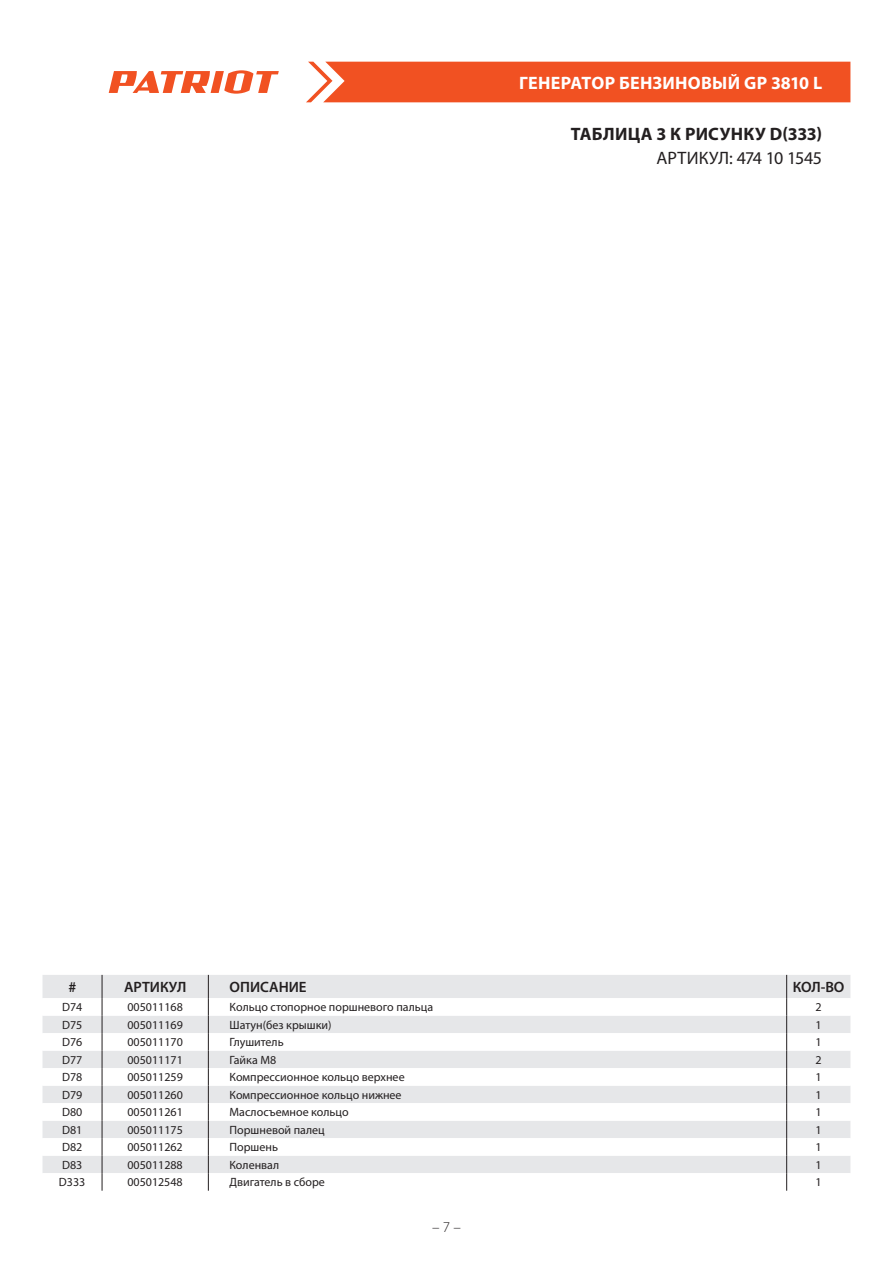
<style>
.page{position:relative;width:893px;height:1263px;background:#fff}
.page>*{position:absolute;margin:0;border:0;box-sizing:border-box;transform-origin:0 0}
.t1{font:700 18px "Myriad Pro";letter-spacing:.01em;color:#fff}
.t2{font:700 18px "Myriad Pro";letter-spacing:.015em;color:#231f20}
.t3{font:18px "Myriad Pro";letter-spacing:-.005em;color:#231f20}
.t4{font:600 15px "Myriad Pro";color:#231f20}
.t5{font:300 15px "Myriad Pro";color:#231f20}
.t6{font:12px "Myriad Pro";color:#231f20}
</style>
<div class="page">
<div style="left:306px;top:62px;width:544px;height:40px;background:#f15122"></div>
<svg style="left:109px;top:70px;width:170px;height:24px"></svg>
<div style="left:43px;top:975px;width:807px;height:23px;background:#e6e7e9"></div>
<svg style="left:43px;top:998px;width:807px;height:193px"></svg>
<svg style="left:102px;top:975px;width:1px;height:216px"></svg>
<svg style="left:208px;top:975px;width:1px;height:216px"></svg>
<svg style="left:786px;top:975px;width:1px;height:216px"></svg>
<h1 class="t1" style="left:519px;top:73px;width:305px">ГЕНЕРАТОР БЕНЗИНОВЫЙ GP 3810 L</h1>
<h1 class="t2" style="left:571px;top:124px;width:253px">ТАБЛИЦА 3 К РИСУНКУ D(333)</h1>
<h1 class="t3" style="left:656px;top:147px;width:167px">АРТИКУЛ: 474 10 1545</h1>
<p class="t4" style="left:68px;top:977px;width:9px">#</p>
<p class="t4" style="left:124px;top:977px;width:64px">АРТИКУЛ</p>
<p class="t4" style="left:230px;top:977px;width:78px">ОПИСАНИЕ</p>
<p class="t4" style="left:793px;top:977px;width:53px">КОЛ-ВО</p>
<p class="t6" style="left:62px;top:1000px;width:22px">D74</p>
<p class="t6" style="left:127px;top:1000px;width:57px">005011168</p>
<p class="t6" style="left:230px;top:1000px;width:205px">Кольцо стопорное поршневого пальца</p>
<p class="t6" style="left:815px;top:1000px;width:8px">2</p>
<p class="t6" style="left:62px;top:1017px;width:22px">D75</p>
<p class="t6" style="left:127px;top:1017px;width:57px">005011169</p>
<p class="t6" style="left:230px;top:1017px;width:103px">Шатун(без крышки)</p>
<p class="t6" style="left:815px;top:1017px;width:8px">1</p>
<p class="t6" style="left:62px;top:1035px;width:22px">D76</p>
<p class="t6" style="left:127px;top:1035px;width:57px">005011170</p>
<p class="t6" style="left:230px;top:1035px;width:56px">Глушитель</p>
<p class="t6" style="left:815px;top:1035px;width:8px">1</p>
<p class="t6" style="left:62px;top:1052px;width:22px">D77</p>
<p class="t6" style="left:127px;top:1052px;width:57px">005011171</p>
<p class="t6" style="left:230px;top:1052px;width:48px">Гайка М8</p>
<p class="t6" style="left:815px;top:1052px;width:8px">2</p>
<p class="t6" style="left:62px;top:1070px;width:22px">D78</p>
<p class="t6" style="left:127px;top:1070px;width:57px">005011259</p>
<p class="t6" style="left:230px;top:1070px;width:177px">Компрессионное кольцо верхнее</p>
<p class="t6" style="left:815px;top:1070px;width:8px">1</p>
<p class="t6" style="left:62px;top:1087px;width:22px">D79</p>
<p class="t6" style="left:127px;top:1087px;width:57px">005011260</p>
<p class="t6" style="left:230px;top:1087px;width:174px">Компрессионное кольцо нижнее</p>
<p class="t6" style="left:815px;top:1087px;width:8px">1</p>
<p class="t6" style="left:62px;top:1105px;width:22px">D80</p>
<p class="t6" style="left:127px;top:1105px;width:57px">005011261</p>
<p class="t6" style="left:230px;top:1105px;width:121px">Маслосъемное кольцо</p>
<p class="t6" style="left:815px;top:1105px;width:8px">1</p>
<p class="t6" style="left:62px;top:1122px;width:22px">D81</p>
<p class="t6" style="left:127px;top:1122px;width:57px">005011175</p>
<p class="t6" style="left:230px;top:1122px;width:97px">Поршневой палец</p>
<p class="t6" style="left:815px;top:1122px;width:8px">1</p>
<p class="t6" style="left:62px;top:1140px;width:22px">D82</p>
<p class="t6" style="left:127px;top:1140px;width:57px">005011262</p>
<p class="t6" style="left:230px;top:1140px;width:50px">Поршень</p>
<p class="t6" style="left:815px;top:1140px;width:8px">1</p>
<p class="t6" style="left:62px;top:1157px;width:22px">D83</p>
<p class="t6" style="left:127px;top:1157px;width:57px">005011288</p>
<p class="t6" style="left:229px;top:1157px;width:51px">Коленвал</p>
<p class="t6" style="left:815px;top:1157px;width:8px">1</p>
<p class="t6" style="left:59px;top:1175px;width:28px">D333</p>
<p class="t6" style="left:127px;top:1175px;width:57px">005012548</p>
<p class="t6" style="left:229px;top:1175px;width:97px">Двигатель в сборе</p>
<p class="t6" style="left:815px;top:1175px;width:8px">1</p>
<p class="t5" style="left:432px;top:1218px;width:30px">– 7 –</p>
</div>
